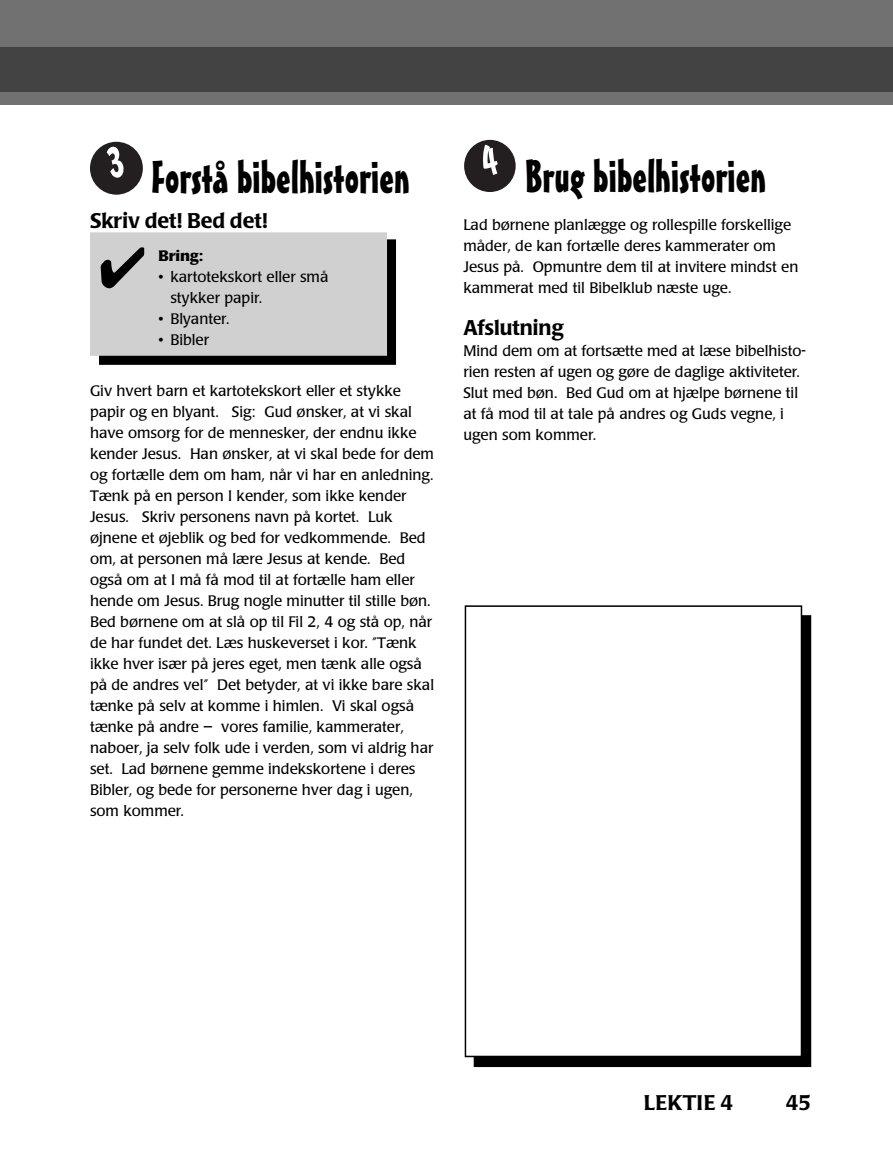
<style>
.page{position:relative;width:893px;height:1149px;background:#fff}
.page>*{position:absolute;margin:0;border:0;box-sizing:border-box;transform-origin:0 0}
.t1{font:45px "Mister Earl BT";color:#000}
.t2{font:500 21px "Poppl Laudatio";color:#000}
.t3{font:15px/21px "Poppl Laudatio";color:#000}
.t4{font:700 15px "Poppl Laudatio";color:#000}
</style>
<div class="page">
<div style="left:0;top:0;width:893px;height:104px;background:#717171"></div>
<div style="left:0;top:47px;width:893px;height:44px;background:#434343"></div>
<div style="left:474px;top:615px;width:336px;height:450px;background:#000"></div>
<div style="left:465px;top:606px;width:336px;height:450px;background:#fff"></div>
<div style="left:465px;top:605px;width:337px;height:451px;border:2px solid #000"></div>
<div style="left:464px;top:140px;width:52px;height:52px;background:#231f20;border-radius:50%"></div>
<div style="left:90px;top:142px;width:52px;height:53px;background:#231f20;border-radius:50%"></div>
<div style="left:100px;top:240px;width:295px;height:124px;background:#000"></div>
<div style="left:99px;top:239px;width:297px;height:126px;border:1px solid #000"></div>
<div style="left:91px;top:233px;width:295px;height:122px;background:#d0d0d0"></div>
<div style="left:90px;top:232px;width:297px;height:123px;border:1px solid #d0d0d0"></div>
<img style="left:100px;top:248px;width:45px;height:41px">
<h1 class="t1" style="left:152px;top:159px;width:260px">Forstå bibelhistorien</h1>
<h2 class="t2" style="left:90px;top:211px;width:179px">Skriv det! Bed det!</h2>
<p class="t4" style="left:158px;top:249px;width:46px">Bring:</p>
<p class="t3" style="left:170px;top:267px;width:160px;text-indent:-12px">• kartotekskort eller små stykker papir.</p>
<p class="t3" style="left:158px;top:309px;width:73px">• Blyanter.</p>
<p class="t3" style="left:158px;top:330px;width:52px">• Bibler</p>
<p class="t3" style="left:90px;top:381px;width:346px">Giv hvert barn et kartotekskort eller et stykke papir og en blyant. Sig: Gud ønsker, at vi skal have omsorg for de mennesker, der endnu ikke kender Jesus. Han ønsker, at vi skal bede for dem og fortælle dem om ham, når vi har en anledning.<br>Tænk på en person I kender, som ikke kender Jesus. Skriv personens navn på kortet. Luk øjnene et øjeblik og bed for vedkommende. Bed om, at personen må lære Jesus at kende. Bed også om at I må få mod til at fortælle ham eller hende om Jesus. Brug nogle minutter til stille bøn.<br>Bed børnene om at slå op til Fil 2, 4 og stå op, når de har fundet det. Læs huskeverset i kor. ”Tænk ikke hver især på jeres eget, men tænk alle også på de andres vel” Det betyder, at vi ikke bare skal tænke på selv at komme i himlen. Vi skal også tænke på andre – vores familie, kammerater, naboer, ja selv folk ude i verden, som vi aldrig har set. Lad børnene gemme indekskortene i deres Bibler, og bede for personerne hver dag i ugen, som kommer.</p>
<h1 class="t1" style="left:525px;top:159px;width:243px">Brug bibelhistorien</h1>
<p class="t3" style="left:463px;top:215px;width:337px">Lad børnene planlægge og rollespille forskellige måder, de kan fortælle deres kammerater om Jesus på. Opmuntre dem til at invitere mindst en kammerat med til Bibelklub næste uge.</p>
<h2 class="t2" style="left:463px;top:319px;width:102px">Afslutning</h2>
<p class="t3" style="left:463px;top:341px;width:344px">Mind dem om at fortsætte med at læse bibelhisto&shy;rien resten af ugen og gøre de daglige aktiviteter.<br>Slut med bøn. Bed Gud om at hjælpe børnene til at få mod til at tale på andres og Guds vegne, i ugen som kommer.</p>
<h2 class="t2" style="left:644px;top:1093px;width:91px">LEKTIE 4</h2>
<h2 class="t2" style="left:786px;top:1093px;width:27px">45</h2>
</div>
